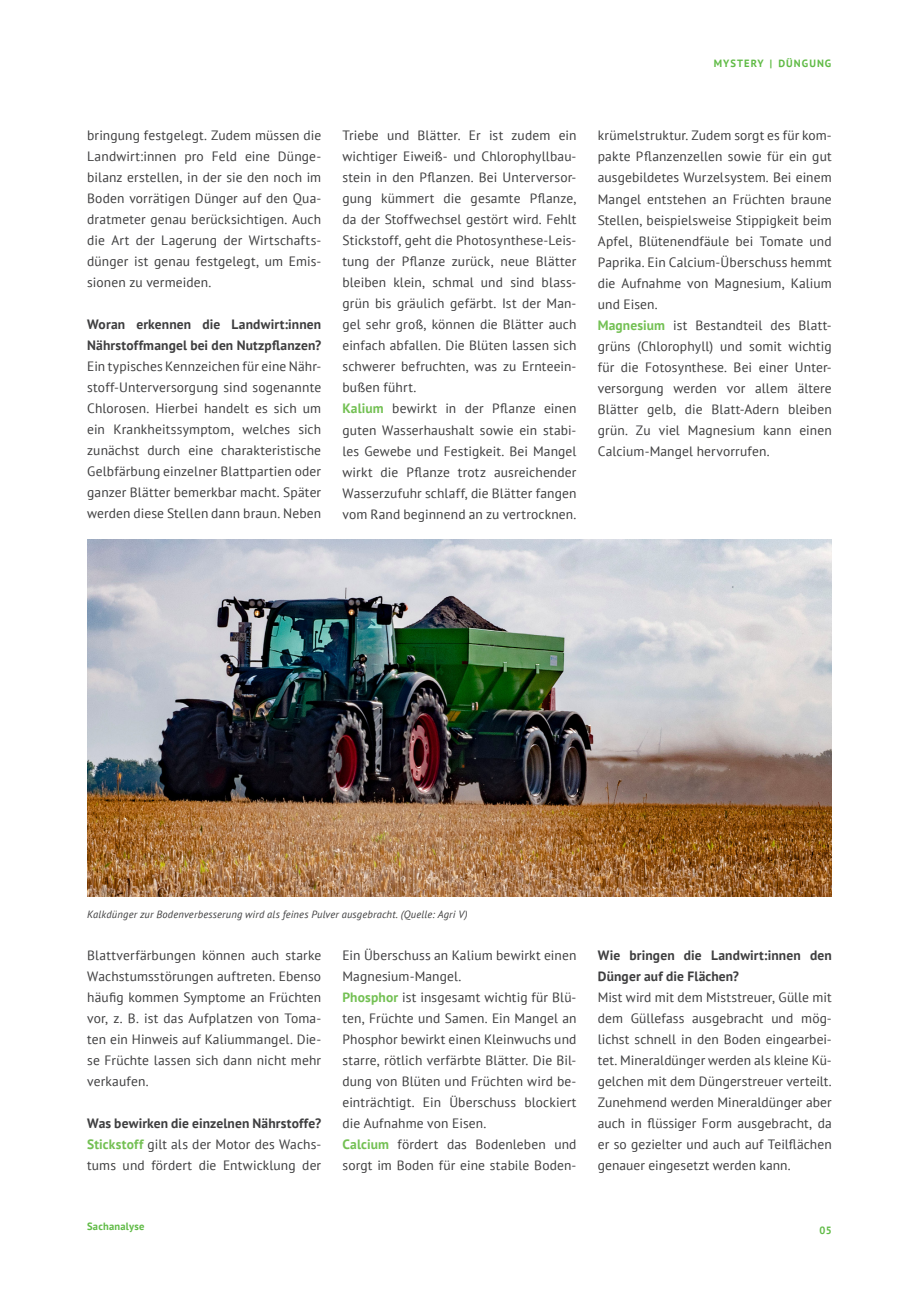
<style>
.page{position:relative;width:919px;height:1289px;background:#fff}
.page>*{position:absolute;margin:0;border:0;box-sizing:border-box;transform-origin:0 0}
.t1{font:13.5px/21px "PT Sans";letter-spacing:.01em;color:#3e3e3f;text-align:justify}
.t2{font:700 13.5px/21px "PT Sans";letter-spacing:.01em;color:#3e3e3f}
.t3{font:italic 10.5px "PT Sans";letter-spacing:.015em;color:#3e3e3f}
.t4{font:700 10.5px "PT Sans";letter-spacing:.1em;color:#60bb46}
.t5{font:700 10.5px "PT Sans";letter-spacing:.02em;color:#60bb46}
.t6{font:700 10.5px "PT Sans";letter-spacing:.04em;color:#60bb46}
.s1{font-weight:700;color:#73c053}
.s2{font-weight:700}
</style>
<div class="page">
<img style="left:87px;top:539px;width:744px;height:357px">
<p class="t4" style="left:713px;top:56px;width:119px">MYSTERY | DÜNGUNG</p>
<p class="t1" style="left:87px;top:125px;width:235px">bringung festgelegt. Zudem müssen die Landwirt:innen pro Feld eine Dünge&shy;bilanz erstellen, in der sie den noch im Boden vorrätigen Dünger auf den Qua&shy;dratmeter genau berücksichtigen. Auch die Art der Lagerung der Wirtschafts&shy;dünger ist genau festgelegt, um Emis&shy;sionen zu vermeiden.</p>
<p class="t2" style="left:87px;top:314px;width:235px">Woran erkennen die Landwirt:innen<br>Nährstoffmangel bei den Nutzpflanzen?</p>
<p class="t1" style="left:87px;top:356px;width:235px">Ein typisches Kennzeichen für eine Nähr&shy;stoff-Unterversorgung sind sogenannte Chlorosen. Hierbei handelt es sich um ein Krankheitssymptom, welches sich zunächst durch eine charakteristische Gelbfärbung einzelner Blattpartien oder ganzer Blätter bemerkbar macht. Später werden diese Stellen dann braun. Neben</p>
<p class="t1" style="left:342px;top:125px;width:235px;text-align:left">Triebe und Blätter. Er ist zudem ein wichtiger Eiweiß- und Chlorophyllbau&shy;stein in den Pflanzen. Bei Unterversor&shy;gung kümmert die gesamte Pflanze, da der Stoffwechsel gestört wird. Fehlt Stickstoff, geht die Photosynthese-Leis&shy;tung der Pflanze zurück, neue Blätter bleiben klein, schmal und sind blass&shy;grün bis gräulich gefärbt. Ist der Man&shy;gel sehr groß, können die Blätter auch einfach abfallen. Die Blüten lassen sich schwerer befruchten, was zu Ernteein&shy;bußen führt.<br><span class="s1">Kalium</span> bewirkt in der Pflanze einen guten Wasserhaushalt sowie ein stabi&shy;les Gewebe und Festigkeit. Bei Mangel wirkt die Pflanze trotz ausreichender Wasserzufuhr schlaff, die Blätter fangen vom Rand beginnend an zu vertrocknen.</p>
<p class="t1" style="left:597px;top:125px;width:235px;text-align:left">krümelstruktur. Zudem sorgt es für kom&shy;pakte Pflanzenzellen sowie für ein gut ausgebildetes Wurzelsystem. Bei einem Mangel entstehen an Früchten braune Stellen, beispielsweise Stippigkeit beim Apfel, Blütenendfäule bei Tomate und Paprika. Ein Calcium-Überschuss hemmt die Aufnahme von Magnesium, Kalium und Eisen.<br><span class="s1">Magnesium</span> ist Bestandteil des Blatt&shy;grüns (Chlorophyll) und somit wichtig für die Fotosynthese. Bei einer Unter&shy;versorgung werden vor allem ältere Blätter gelb, die Blatt-Adern bleiben grün. Zu viel Magnesium kann einen Calcium-Mangel hervorrufen.</p>
<p class="t3" style="left:87px;top:907px;width:382px">Kalkdünger zur Bodenverbesserung wird als feines Pulver ausgebracht. (Quelle: Agri V)</p>
<p class="t1" style="left:87px;top:944px;width:235px">Blattverfärbungen können auch starke Wachstumsstörungen auftreten. Ebenso häufig kommen Symptome an Früchten vor, z. B. ist das Aufplatzen von Toma&shy;ten ein Hinweis auf Kaliummangel. Die&shy;se Früchte lassen sich dann nicht mehr verkaufen.</p>
<p class="t1" style="left:87px;top:1112px;width:235px"><span class="s2">Was bewirken die einzelnen Nährstoffe?<br></span><span class="s1">Stickstoff</span> gilt als der Motor des Wachs&shy;tums und fördert die Entwicklung der</p>
<p class="t5" style="left:87px;top:1219px;width:59px">Sachanalyse</p>
<p class="t1" style="left:342px;top:944px;width:235px;text-align:left">Ein Überschuss an Kalium bewirkt einen Magnesium-Mangel.<br><span class="s1">Phosphor</span> ist insgesamt wichtig für Blü&shy;ten, Früchte und Samen. Ein Mangel an Phosphor bewirkt einen Kleinwuchs und starre, rötlich verfärbte Blätter. Die Bil&shy;dung von Blüten und Früchten wird be&shy;einträchtigt. Ein Überschuss blockiert die Aufnahme von Eisen.<br><span class="s1">Calcium</span> fördert das Bodenleben und sorgt im Boden für eine stabile Boden-</p>
<p class="t2" style="left:597px;top:944px;width:235px">Wie bringen die Landwirt:innen den<br>Dünger auf die Flächen?</p>
<p class="t1" style="left:597px;top:986px;width:235px">Mist wird mit dem Miststreuer, Gülle mit dem Güllefass ausgebracht und mög&shy;lichst schnell in den Boden eingearbei&shy;tet. Mineraldünger werden als kleine Kü&shy;gelchen mit dem Düngerstreuer verteilt.<br>Zunehmend werden Mineraldünger aber auch in flüssiger Form ausgebracht, da er so gezielter und auch auf Teilflächen genauer eingesetzt werden kann.</p>
<p class="t6" style="left:819px;top:1222px;width:14px">05</p>
</div>
